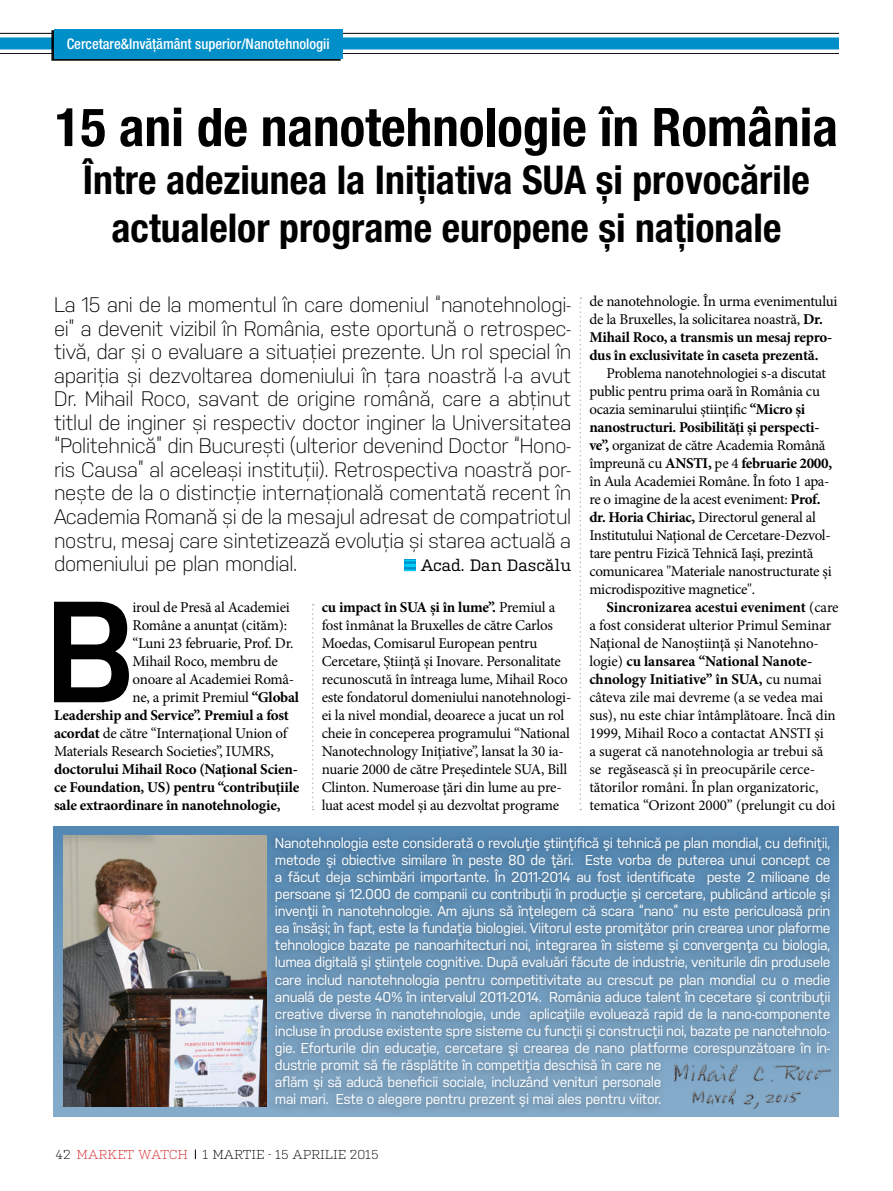
<style>
.page{position:relative;width:893px;height:1191px;background:#fff}
.page>*{position:absolute;margin:0;border:0;box-sizing:border-box;transform-origin:0 0}
.t1{font:600 143.55px "Nudista";color:#000}
.t2{font:700 condensed 53.25px "Helvetica Neue LT Pro";color:#000}
.t3{font:700 condensed 39.75px/47.7px "Helvetica Neue LT Pro";color:#000;text-align:center}
.t4{font:300 21px/23.5px "Nudista";letter-spacing:-.015em;color:#000;text-align:justify}
.t5{font:16.5px "Kulturista";color:#000}
.t6{font:15px/18px "Minion Pro";letter-spacing:-.015em;color:#000}
.t7{font:700 15px/18px "Minion Pro";letter-spacing:-.015em;color:#000;text-align:justify}
.t8{font:500 condensed 14.55px "Helvetica Neue LT Pro";color:#fff}
.t9{font:14.25px/17.1px "Nudista";letter-spacing:-.025em;color:#fff}
.t10{font:300 12.9px "Kulturista";color:#000}
.s1{font-weight:700}
.s2{color:#d2232a}
</style>
<div class="page">
<div style="left:0;top:37px;width:839px;height:12px;background:#008fc8"></div>
<hr style="left:0;top:33px;width:839px;height:1px;background:#000">
<hr style="left:0;top:53px;width:839px;height:1px;background:#000">
<div style="left:52px;top:30px;width:289px;height:30px;background:#000;opacity:.95"></div>
<div style="left:54px;top:29px;width:288px;height:29px;background:#008fc8"></div>
<svg style="left:312px;top:604px;width:2px;height:206px"></svg>
<svg style="left:580px;top:297px;width:1px;height:513px"></svg>
<div style="left:404px;top:559px;width:12px;height:12px;background:#009fd3"></div>
<svg style="left:404px;top:560px;width:12px;height:11px"></svg>
<div style="left:54px;top:825px;width:785px;height:291px;background:linear-gradient(to bottom,#5489b5,#8aaecc)"></div>
<div style="left:265px;top:829px;width:572px;height:287px;background:#000;opacity:.4"></div>
<img style="left:64px;top:835px;width:202px;height:272px">
<img style="left:674px;top:1063px;width:156px;height:45px">
<p class="t8" style="left:67px;top:35px;width:264px">Cercetare&amp;Invățământ superior/Nanotehnologii</p>
<h2 class="t2" style="left:55px;top:95px;width:784px">15 ani de nanotehnologie în România</h2>
<h3 class="t3" style="left:83px;top:155px;width:728px">Între adeziunea la Iniţiativa SUA şi provocările actualelor programe europene şi naţionale</h3>
<p class="t4" style="left:54px;top:291px;width:519px">La 15 ani de la momentul în care domeniul “nanotehnologi&shy;ei” a devenit vizibil în România, este oportună o retrospec&shy;tivă, dar şi o evaluare a situaţiei prezente. Un rol special în apariţia şi dezvoltarea domeniului în ţara noastră l-a avut Dr. Mihail Roco, savant de origine română, care a abţinut titlul de inginer şi respectiv doctor inginer la Universitatea “Politehnică” din Bucureşti (ulterior devenind Doctor “Hono&shy;ris Causa” al aceleaşi instituţii). Retrospectiva noastră por&shy;neşte de la o distincţie internaţională comentată recent în Academia Romană şi de la mesajul adresat de compatriotul nostru, mesaj care sintetizează evoluţia şi starea actuală a domeniului pe plan mondial.</p>
<p class="t5" style="left:421px;top:553px;width:152px">Acad. Dan Dascălu</p>
<h1 class="t1" style="left:45px;top:547px;width:92px">B</h1>
<p class="t6" style="left:133px;top:598px;width:159px">iroul de Presă al Academiei</p>
<p class="t6" style="left:133px;top:616px;width:156px">Române a anunţat (cităm):</p>
<p class="t6" style="left:133px;top:634px;width:163px">“Luni 23 februarie, Prof. Dr.</p>
<p class="t6" style="left:133px;top:652px;width:147px">Mihail Roco, membru de</p>
<p class="t6" style="left:133px;top:670px;width:163px">onoare al Academiei Româ-</p>
<p class="t6" style="left:133px;top:688px;width:168px">ne, a primit Premiul <span class="s1">“Global</span></p>
<p class="t7" style="left:54px;top:706px;width:237px">Leadership and Service”. Premiul a fost</p>
<p class="t6" style="left:54px;top:724px;width:235px"><span class="s1">acordat</span> de către “Internaţional Union of</p>
<p class="t6" style="left:54px;top:742px;width:221px">Materials Research Societies”, IUMRS,</p>
<p class="t7" style="left:54px;top:760px;width:247px">doctorului Mihail Roco (Naţional Scien&shy;ce Foundation, US) pentru “contribuţiile sale extraordinare în nanotehnologie,</p>
<p class="t6" style="left:322px;top:598px;width:251px"><span class="s1">cu impact în SUA şi în lume”.</span> Premiul a fost înmânat la Bruxelles de către Carlos Moedas, Comisarul European pentru Cercetare, Ştiinţă şi Inovare. Personalitate recunoscută în întreaga lume, Mihail Roco este fondatorul domeniului nanotehnologi&shy;ei la nivel mondial, deoarece a jucat un rol cheie în conceperea programului “National Nanotechnology Iniţiative”, lansat la 30 ia&shy;nuarie 2000 de către Preşedintele SUA, Bill Clinton. Numeroase ţări din lume au pre&shy;luat acest model şi au dezvoltat programe</p>
<p class="t6" style="left:589px;top:292px;width:250px">de nanotehnologie. În urma evenimentului de la Bruxelles, la solicitarea noastră, <span class="s1">Dr.<br>Mihail Roco, a transmis un mesaj repro&shy;dus în exclusivitate în caseta prezentă.</span></p>
<p class="t6" style="left:589px;top:364px;width:244px;text-indent:17px">Problema nanotehnologiei s-a discutat public pentru prima oară în România cu ocazia seminarului ştiinţific <span class="s1">“Micro şi nanostructuri. Posibilităţi şi perspecti&shy;ve”,</span> organizat de către Academia Română împreună cu <span class="s1">ANSTI,</span> pe 4 <span class="s1">februarie 2000, </span>în Aula Academiei Române. În foto 1 apa&shy;re o imagine de la acest eveniment: <span class="s1">Prof. dr. Horia Chiriac,</span> Directorul general al Institutului Naţional de Cercetare-Dezvol&shy;tare pentru Fizică Tehnică Iaşi, prezintă comunicarea "Materiale nanostructurate şi microdispozitive magnetice".</p>
<p class="t6" style="left:589px;top:598px;width:251px;text-indent:17px"><span class="s1">Sincronizarea acestui eveniment</span> (care a fost considerat ulterior Primul Seminar Naţional de Nanoştiinţă şi Nanotehno&shy;logie) <span class="s1">cu lansarea “National Nanote&shy;chnology Initiative” în SUA,</span> cu numai câteva zile mai devreme (a se vedea mai sus), nu este chiar întâmplătoare. Încă din 1999, Mihail Roco a contactat ANSTI şi<br>a sugerat că nanotehnologia ar trebui să se regăsească şi în preocupările cerce&shy;tătorilor români. În plan organizatoric, tematica “Orizont 2000” (prelungit cu doi</p>
<p class="t9" style="left:275px;top:833px;width:557px">Nanotehnologia este considerată o revoluţie ştiinţifică şi tehnică pe plan mondial, cu definiţii, metode şi obiective similare în peste 80 de ţări. Este vorba de puterea unui concept ce a făcut deja schimbări importante. În 2011-2014 au fost identificate peste 2 milioane de persoane şi 12.000 de companii cu contribuţii în producţie şi cercetare, publicând articole şi invenţii în nanotehnologie. Am ajuns să înţelegem că scara “nano” nu este periculoasă prin ea însăşi; în fapt, este la fundaţia biologiei. Viitorul este promiţător prin crearea unor plaforme tehnologice bazate pe nanoarhitecturi noi, integrarea în sisteme şi convergenţa cu biologia, lumea digitală şi ştiinţele cognitive. După evaluări făcute de industrie, veniturile din produsele care includ nanotehnologia pentru competitivitate au crescut pe plan mondial cu o medie anuală de peste 40% în intervalul 2011-2014. România aduce talent în cecetare şi contribuţii creative diverse în nanotehnologie, unde aplicaţiile evoluează rapid de la nano-componente incluse în produse existente spre sisteme cu funcţii şi construcţii noi, bazate pe nanotehnolo&shy;gie. Eforturile din educaţie, cercetare şi crearea de nano platforme corespunzătoare în in&shy;dustrie promit să fie răsplătite în competiţia deschisă în care ne<br>aflăm şi să aducă beneficii sociale, incluzând venituri personale<br>mai mari. Este o alegere pentru prezent şi mai ales pentru viitor.</p>
<p class="t10" style="left:56px;top:1145px;width:324px">42 <span class="s2">MARKET WATCH</span> 1 MARTIE - 15 APRILIE 2015</p>
</div>
